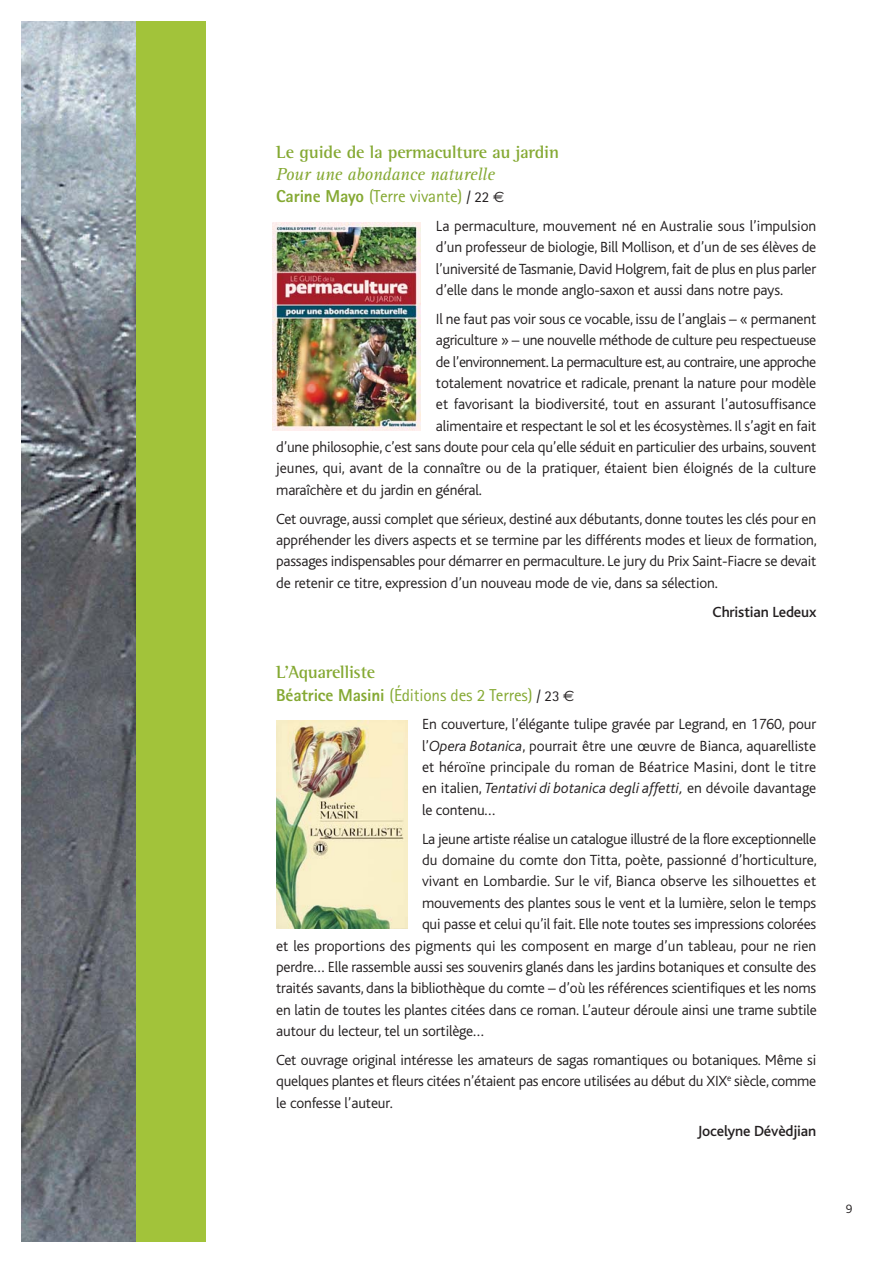
<style>
.page{position:relative;width:893px;height:1263px;background:#fff}
.page>*{position:absolute;margin:0;border:0;box-sizing:border-box;transform-origin:0 0}
.t1{font:700 18px "Rotis Semi Serif Std";letter-spacing:-.01em;color:#85a933}
.t2{font:italic 18px "Rotis Serif Std";letter-spacing:-.01em;color:#85a933}
.t3{font:17.25px "Rotis Sans Serif Std";letter-spacing:-.01em;color:#85a933}
.t4{font:300 15.3px/21.3px "Bliss";letter-spacing:-.01em;color:#231f20;text-align:justify}
.t5{font:300 15.3px "Bliss";letter-spacing:-.03em;color:#231f20}
.t6{font:500 15.3px "Bliss";letter-spacing:-.01em;color:#231f20}
.t7{font:300 12.75px "Bliss";color:#231f20}
.s1{font-weight:800}
.s2{font-size:15px;color:#231f20}
.s3{font-family:"Euro Sans";font-size:15px;color:#231f20}
.s4{font-style:italic}
</style>
<div class="page">
<img style="left:21px;top:21px;width:115px;height:1221px">
<div style="left:136px;top:21px;width:69px;height:1221px;background:#a2c33a"></div>
<img style="left:273px;top:222px;width:148px;height:208px">
<img style="left:276px;top:721px;width:131px;height:208px">
<p class="t1" style="left:276px;top:145px;width:284px">Le guide de la permaculture au jardin</p>
<p class="t2" style="left:276px;top:167px;width:220px">Pour une abondance naturelle</p>
<p class="t3" style="left:276px;top:186px;width:230px"><span class="s1">Carine Mayo</span> (Terre vivante) <span class="s2">/ 22</span> <span class="s3">€</span></p>
<p class="t4" style="left:436px;top:217px;width:382px">La permaculture, mouvement né en Australie sous l’impulsion d’un professeur de biologie, Bill Mollison, et d’un de ses élèves de l’université de Tasmanie, David Holgrem, fait de plus en plus parler d’elle dans le monde anglo-saxon et aussi dans notre pays.</p>
<p class="t4" style="left:436px;top:310px;width:382px">Il ne faut pas voir sous ce vocable, issu de l’anglais – « permanent</p>
<p class="t4" style="left:436px;top:331px;width:382px">agriculture » – une nouvelle méthode de culture peu respectueuse</p>
<p class="t5" style="left:436px;top:356px;width:382px">de l’environnement. La permaculture est, au contraire, une approche</p>
<p class="t4" style="left:436px;top:374px;width:382px">totalement novatrice et radicale, prenant la nature pour modèle</p>
<p class="t4" style="left:436px;top:395px;width:382px">et favorisant la biodiversité, tout en assurant l’autosuffisance</p>
<p class="t4" style="left:436px;top:416px;width:382px">alimentaire et respectant le sol et les écosystèmes. Il s’agit en fait</p>
<p class="t4" style="left:276px;top:438px;width:541px">d’une philosophie, c’est sans doute pour cela qu’elle séduit en particulier des urbains, souvent</p>
<p class="t4" style="left:276px;top:459px;width:541px">jeunes, qui, avant de la connaître ou de la pratiquer, étaient bien éloignés de la culture</p>
<p class="t4" style="left:276px;top:481px;width:207px">maraîchère et du jardin en général.</p>
<p class="t4" style="left:276px;top:509px;width:542px">Cet ouvrage, aussi complet que sérieux, destiné aux débutants, donne toutes les clés pour en appréhender les divers aspects et se termine par les différents modes et lieux de formation, passages indispensables pour démarrer en permaculture. Le jury du Prix Saint-Fiacre se devait de retenir ce titre, expression d’un nouveau mode de vie, dans sa sélection.</p>
<p class="t6" style="left:713px;top:606px;width:105px">Christian Ledeux</p>
<p class="t1" style="left:276px;top:665px;width:101px">L’Aquarelliste</p>
<p class="t3" style="left:276px;top:684px;width:300px"><span class="s1">Béatrice Masini</span> (Éditions des 2 Terres) <span class="s2">/ 23</span> <span class="s3">€</span></p>
<p class="t4" style="left:422px;top:715px;width:396px">En couverture, l’élégante tulipe gravée par Legrand, en 1760, pour l’<span class="s4">Opera Botanica</span>, pourrait être une œuvre de Bianca, aquarelliste et héroïne principale du roman de Béatrice Masini, dont le titre en italien, <span class="s4">Tentativi di botanica degli affetti,</span> en dévoile davantage le contenu…</p>
<p class="t4" style="left:422px;top:829px;width:396px">La jeune artiste réalise un catalogue illustré de la flore exceptionnelle</p>
<p class="t4" style="left:422px;top:851px;width:396px">du domaine du comte don Titta, poète, passionné d’horticulture,</p>
<p class="t4" style="left:422px;top:872px;width:396px">vivant en Lombardie. Sur le vif, Bianca observe les silhouettes et</p>
<p class="t4" style="left:422px;top:894px;width:396px">mouvements des plantes sous le vent et la lumière, selon le temps</p>
<p class="t4" style="left:422px;top:915px;width:396px">qui passe et celui qu’il fait. Elle note toutes ses impressions colorées</p>
<p class="t4" style="left:276px;top:936px;width:541px">et les proportions des pigments qui les composent en marge d’un tableau, pour ne rien</p>
<p class="t4" style="left:276px;top:958px;width:541px">perdre… Elle rassemble aussi ses souvenirs glanés dans les jardins botaniques et consulte des</p>
<p class="t4" style="left:276px;top:979px;width:541px">traités savants, dans la bibliothèque du comte – d’où les références scientifiques et les noms</p>
<p class="t4" style="left:276px;top:1000px;width:542px">en latin de toutes les plantes citées dans ce roman. L’auteur déroule ainsi une trame subtile</p>
<p class="t4" style="left:276px;top:1022px;width:209px">autour du lecteur, tel un sortilège…</p>
<p class="t4" style="left:276px;top:1051px;width:542px">Cet ouvrage original intéresse les amateurs de sagas romantiques ou botaniques. Même si quelques plantes et fleurs citées n’étaient pas encore utilisées au début du XIX<sup>e</sup> siècle, comme le confesse l’auteur.</p>
<p class="t6" style="left:697px;top:1126px;width:120px">Jocelyne Dévèdjian</p>
<p class="t7" style="left:846px;top:1204px;width:8px">9</p>
</div>
